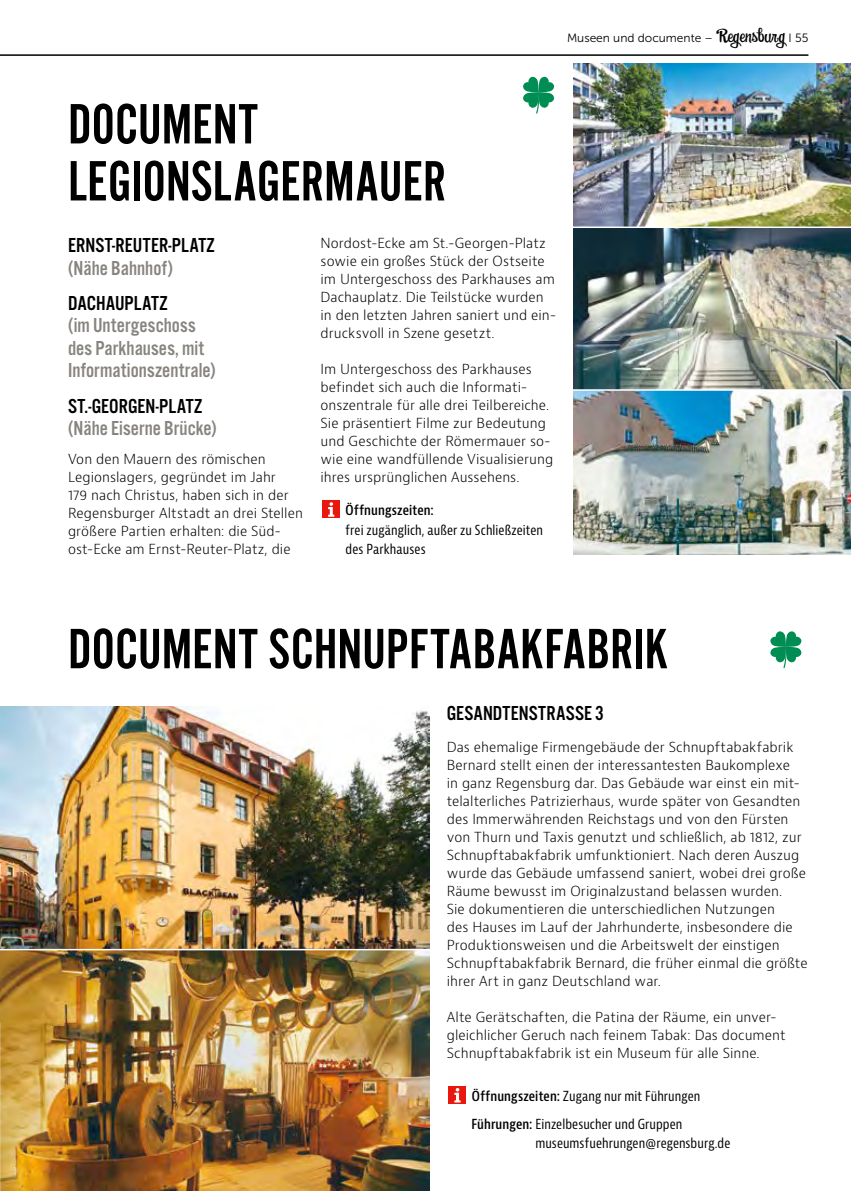
<style>
.page{position:relative;width:851px;height:1191px;background:#fff}
.page>*{position:absolute;margin:0;border:0;box-sizing:border-box;transform-origin:0 0}
.t1{font:58.95px/57px "Alternate Got No 2 D";color:#000}
.t2{font:21px/22.5px "Alternate Got No 3 D";letter-spacing:.005em;color:#87847f}
.t3{font:21px "Alternate Got No 3 D";letter-spacing:.01em;color:#000}
.t4{font:300 13.5px/18px "Bernino Sans";letter-spacing:.005em;color:#000}
.t5{font:condensed 13.5px/19.5px "Bernina Sans";letter-spacing:.005em;color:#000}
.t6{font:600 condensed 13.5px "Bernina Sans";letter-spacing:.01em;color:#000}
.t7{font:12px "Museo Sans 300";color:#000}
.s1{font-family:"Swingdancer";font-size:18px}
.s2{font-weight:600}
</style>
<div class="page">
<img style="left:573px;top:64px;width:277px;height:162px">
<img style="left:573px;top:228px;width:277px;height:161px">
<img style="left:573px;top:391px;width:277px;height:163px">
<img style="left:0;top:706px;width:429px;height:485px">
<div style="left:322px;top:500px;width:18px;height:18px;background:#e8180e"></div>
<svg style="left:328px;top:502px;width:6px;height:15px"></svg>
<div style="left:448px;top:1086px;width:18px;height:18px;background:#e8180e"></div>
<svg style="left:454px;top:1088px;width:6px;height:14px"></svg>
<img style="left:0;top:1022px;width:1px;height:169px">
<hr style="left:0;top:949px;width:438px;height:1px;background:#fff">
<svg style="left:770px;top:631px;width:31px;height:38px"></svg>
<svg style="left:523px;top:76px;width:31px;height:38px"></svg>
<hr style="left:0;top:54px;width:808px;height:2px;background:#000">
<p class="t7" style="left:567px;top:31px;width:243px">Museen und documente – <span class="s1">Regensburg</span> I 55</p>
<h1 class="t1" style="left:68px;top:97px;width:379px">DOCUMENT<br>LEGIONSLAGERMAUER</h1>
<h2 class="t3" style="left:68px;top:234px;width:148px">ERNST-REUTER-PLATZ</h2>
<h2 class="t2" style="left:68px;top:257px;width:106px">(Nähe Bahnhof)</h2>
<h2 class="t3" style="left:68px;top:292px;width:101px">DACHAUPLATZ</h2>
<h2 class="t2" style="left:68px;top:315px;width:149px">(im Untergeschoss des Parkhauses, mit<br>Informationszentrale)</h2>
<h2 class="t3" style="left:68px;top:395px;width:136px">ST.-GEORGEN-PLATZ</h2>
<h2 class="t2" style="left:68px;top:417px;width:150px">(Nähe Eiserne Brücke)</h2>
<p class="t4" style="left:68px;top:450px;width:236px">Von den Mauern des römischen Legionslagers, gegründet im Jahr<br>179 nach Christus, haben sich in der Regensburger Altstadt an drei Stellen größere Partien erhalten: die Süd&shy;ost-Ecke am Ernst-Reuter-Platz, die</p>
<p class="t4" style="left:320px;top:234px;width:237px">Nordost-Ecke am St.-Georgen-Platz sowie ein großes Stück der Ostseite im Untergeschoss des Parkhauses am Dachauplatz. Die Teilstücke wurden in den letzten Jahren saniert und ein&shy;drucksvoll in Szene gesetzt.</p>
<p class="t4" style="left:320px;top:360px;width:234px">Im Untergeschoss des Parkhauses befindet sich auch die Informati&shy;onszentrale für alle drei Teilbereiche.<br>Sie präsentiert Filme zur Bedeutung und Geschichte der Römermauer so&shy;wie eine wandfüllende Visualisierung ihres ursprünglichen Aussehens.</p>
<p class="t6" style="left:345px;top:502px;width:90px">Öffnungszeiten:</p>
<p class="t5" style="left:345px;top:520px;width:199px">frei zugänglich, außer zu Schließzeiten des Parkhauses</p>
<h1 class="t1" style="left:68px;top:622px;width:601px">DOCUMENT SCHNUPFTABAKFABRIK</h1>
<h2 class="t3" style="left:446px;top:702px;width:159px">GESANDTENSTRASSE 3</h2>
<p class="t4" style="left:446px;top:738px;width:362px">Das ehemalige Firmengebäude der Schnupftabakfabrik Bernard stellt einen der interessantesten Baukomplexe<br>in ganz Regensburg dar. Das Gebäude war einst ein mit&shy;telalterliches Patrizierhaus, wurde später von Gesandten des Immerwährenden Reichstags und von den Fürsten von Thurn und Taxis genutzt und schließlich, ab 1812, zur Schnupftabakfabrik umfunktioniert. Nach deren Auszug wurde das Gebäude umfassend saniert, wobei drei große Räume bewusst im Originalzustand belassen wurden.<br>Sie dokumentieren die unterschiedlichen Nutzungen<br>des Hauses im Lauf der Jahrhunderte, insbesondere die Produktionsweisen und die Arbeitswelt der einstigen Schnupftabakfabrik Bernard, die früher einmal die größte ihrer Art in ganz Deutschland war.</p>
<p class="t4" style="left:446px;top:1008px;width:340px">Alte Gerätschaften, die Patina der Räume, ein unver&shy;gleichlicher Geruch nach feinem Tabak: Das document<br>Schnupftabakfabrik ist ein Museum für alle Sinne.</p>
<p class="t5" style="left:471px;top:1082px;width:230px;line-height:28px"><span class="s2">Öffnungszeiten:</span> Zugang nur mit Führungen<br><span class="s2">Führungen:</span> Einzelbesucher und Gruppen</p>
<p class="t5" style="left:535px;top:1134px;width:196px">museumsfuehrungen@regensburg.de</p>
</div>
